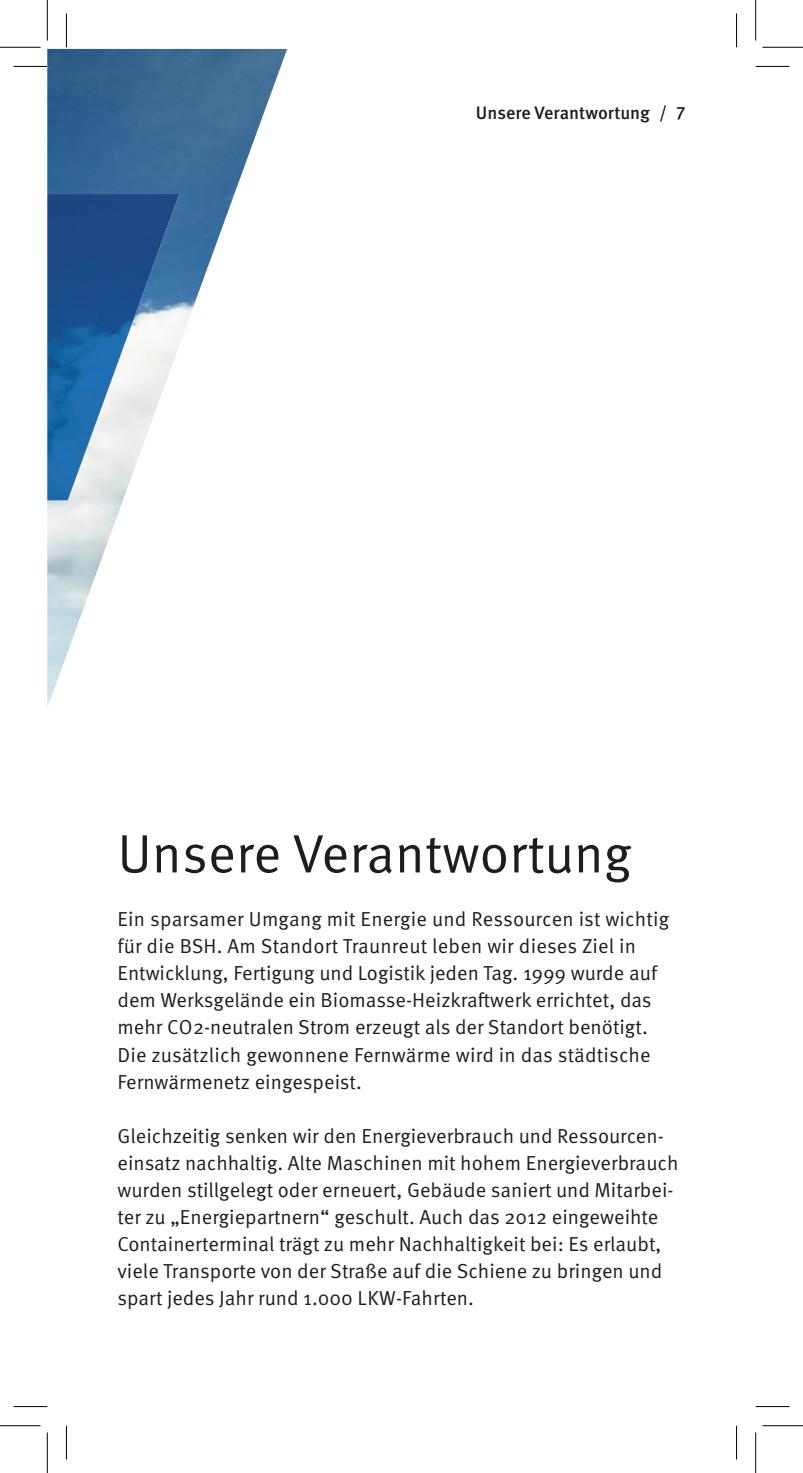
<style>
.page{position:relative;width:803px;height:1473px;background:#fff}
.page>*{position:absolute;margin:0;border:0;box-sizing:border-box;transform-origin:0 0}
.t1{font:54px "Meta OT Norm";color:#1d1d1b}
.t2{font:20.25px/27px "Meta OT Norm";color:#1d1d1b}
.t3{font:500 18px "Meta OT";color:#1d1d1b}
</style>
<div class="page">
<img style="left:47px;top:49px;width:240px;height:658px">
<img style="left:47px;top:194px;width:132px;height:306px">
<hr style="left:14px;top:66px;width:33px;height:1px;background:#000">
<hr style="left:755px;top:66px;width:34px;height:1px;background:#000">
<hr style="left:14px;top:1405px;width:33px;height:1px;background:#000">
<hr style="left:755px;top:1405px;width:34px;height:1px;background:#000">
<hr style="left:66px;top:13px;width:1px;height:34px;background:#000">
<hr style="left:66px;top:1425px;width:1px;height:34px;background:#000">
<hr style="left:736px;top:13px;width:1px;height:34px;background:#000">
<hr style="left:736px;top:1425px;width:1px;height:34px;background:#000">
<hr style="left:0;top:47px;width:40px;height:1px;background:#000">
<hr style="left:762px;top:47px;width:40px;height:1px;background:#000">
<hr style="left:0;top:1425px;width:40px;height:1px;background:#000">
<hr style="left:762px;top:1425px;width:40px;height:1px;background:#000">
<hr style="left:47px;top:0;width:1px;height:40px;background:#000">
<hr style="left:47px;top:1432px;width:1px;height:40px;background:#000">
<hr style="left:755px;top:0;width:1px;height:40px;background:#000">
<hr style="left:755px;top:1432px;width:1px;height:40px;background:#000">
<p class="t3" style="left:476px;top:101px;width:211px">Unsere Verantwortung / 7</p>
<h1 class="t1" style="left:117px;top:821px;width:515px">Unsere Verantwortung</h1>
<p class="t2" style="left:117px;top:906px;width:553px">Ein sparsamer Umgang mit Energie und Ressourcen ist wichtig für die BSH. Am Standort Traunreut leben wir dieses Ziel in Entwicklung, Fertigung und Logistik jeden Tag. 1999 wurde auf dem Werksgelände ein Biomasse-Heizkraftwerk errichtet, das mehr CO2-neutralen Strom erzeugt als der Standort benötigt.<br>Die zusätzlich gewonnene Fernwärme wird in das städtische Fernwärmenetz eingespeist.</p>
<p class="t2" style="left:117px;top:1122px;width:562px">Gleichzeitig senken wir den Energieverbrauch und Ressourcen&shy;einsatz nachhaltig. Alte Maschinen mit hohem Energieverbrauch wurden stillgelegt oder erneuert, Gebäude saniert und Mitarbei&shy;ter zu „Energiepartnern“ geschult. Auch das 2012 eingeweihte Containerterminal trägt zu mehr Nachhaltigkeit bei: Es erlaubt, viele Transporte von der Straße auf die Schiene zu bringen und spart jedes Jahr rund 1.000 LKW-Fahrten.</p>
</div>
